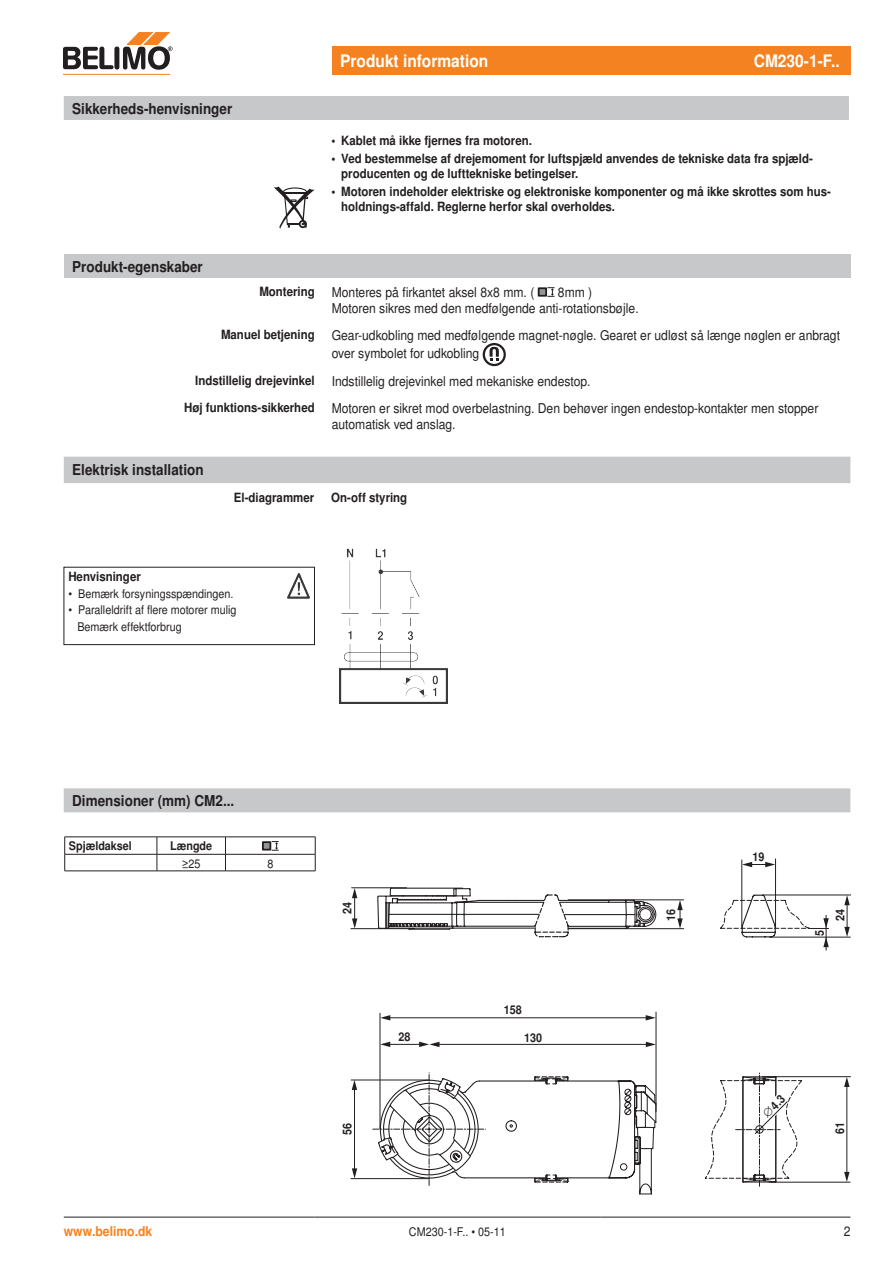
<style>
.page{position:relative;width:893px;height:1263px;background:#fff}
.page>*{position:absolute;margin:0;border:0;box-sizing:border-box;transform-origin:0 0}
.t1{font:700 17.25px "Nimbus Sans BEL";color:#fff;scale:.9 1}
.Titel_1{font:700 15px "Nimbus Sans BEL";color:#231f20;scale:.9 1}
.Titel_2{font:700 15px "Nimbus Sans BEL";color:#231f20;scale:.9 1}
.Lauftext_9{font:13.5px/18px "Nimbus Sans BEL";color:#231f20;scale:.9 1}
.t2{font:700 13.5px "Nimbus Sans BEL";color:#f58220;scale:.9 1}
.Sicherheitshinweise{font:700 12.75px/15.3px "Nimbus Sans BEL";color:#231f20;scale:.9 1}
.Marginalien{font:700 12.75px "Nimbus Sans BEL";color:#231f20;scale:.9 1}
.Titel_3{font:700 12.75px "Nimbus Sans BEL";color:#231f20;scale:.9 1}
.Lauftext_8{font:700 12.75px "Nimbus Sans BEL";color:#231f20;scale:.9 1}
.Aufzählung_9__3_mm{font:12px "Nimbus Sans BEL";color:#231f20;scale:.9 1}
.Hinweise_Titel{font:700 12px "Nimbus Sans BEL";color:#231f20;scale:.9 1}
.Hinweise_Titel_zentr{font:700 12px "Nimbus Sans BEL";color:#231f20;scale:.9 1}
.Lauftext_8_zentriert{font:12px "Nimbus Sans BEL";color:#231f20;scale:.9 1}
.Hinweise_Titel-2{font:700 12px "Nimbus Sans BEL";color:#231f20}
</style>
<div class="page">
<div style="left:332px;top:47px;width:518px;height:28px;background:#f58220"></div>
<hr style="left:64px;top:1217px;width:251px;height:1px;background:#231f20">
<hr style="left:315px;top:1217px;width:285px;height:1px;background:#231f20">
<hr style="left:600px;top:1217px;width:250px;height:1px;background:#231f20">
<hr style="left:64px;top:74px;width:106px;height:1px;background:#f58220">
<svg style="left:64px;top:32px;width:109px;height:38px"></svg>
<div style="left:64px;top:254px;width:786px;height:24px;background:#c7c8ca"></div>
<svg style="left:547px;top:287px;width:7px;height:10px"></svg>
<div style="left:539px;top:288px;width:7px;height:8px;background:#939598"></div>
<div style="left:538px;top:287px;width:9px;height:10px;border:2px solid #231f20"></div>
<svg style="left:490px;top:347px;width:9px;height:14px"></svg>
<div style="left:483px;top:343px;width:23px;height:23px;border:2px solid #231f20;border-radius:50%"></div>
<div style="left:64px;top:457px;width:786px;height:26px;background:#c7c8ca"></div>
<div style="left:64px;top:567px;width:251px;height:78px;border:1px solid #231f20"></div>
<img style="left:287px;top:574px;width:22px;height:25px">
<div style="left:64px;top:788px;width:786px;height:24px;background:#c7c8ca"></div>
<div style="left:64px;top:96px;width:785px;height:24px;background:#c7c8ca"></div>
<svg style="left:274px;top:187px;width:41px;height:42px"></svg>
<img style="left:339px;top:548px;width:108px;height:156px">
<hr style="left:65px;top:837px;width:92px;height:1px;background:#231f20">
<hr style="left:157px;top:837px;width:68px;height:1px;background:#231f20">
<hr style="left:225px;top:837px;width:90px;height:1px;background:#231f20">
<hr style="left:65px;top:854px;width:92px;height:1px;background:#231f20">
<svg style="left:64px;top:837px;width:1px;height:34px"></svg>
<hr style="left:157px;top:854px;width:68px;height:1px;background:#231f20">
<svg style="left:157px;top:837px;width:1px;height:34px"></svg>
<hr style="left:225px;top:854px;width:90px;height:1px;background:#231f20">
<svg style="left:225px;top:838px;width:1px;height:33px"></svg>
<svg style="left:315px;top:837px;width:1px;height:34px"></svg>
<hr style="left:65px;top:871px;width:92px;height:1px;background:#231f20">
<hr style="left:157px;top:871px;width:68px;height:1px;background:#231f20">
<hr style="left:225px;top:871px;width:90px;height:1px;background:#231f20">
<svg style="left:272px;top:841px;width:7px;height:10px"></svg>
<div style="left:263px;top:842px;width:7px;height:8px;background:#939598"></div>
<div style="left:262px;top:841px;width:9px;height:9px;border:2px solid #231f20"></div>
<hr style="left:385px;top:1017px;width:266px;height:1px;background:#231f20">
<svg style="left:646px;top:1015px;width:10px;height:5px"></svg>
<svg style="left:381px;top:1015px;width:9px;height:5px"></svg>
<hr style="left:351px;top:1080px;width:78px;height:1px;background:#231f20">
<hr style="left:351px;top:1178px;width:78px;height:1px;background:#231f20">
<hr style="left:354px;top:1086px;width:1px;height:84px;background:#231f20">
<hr style="left:656px;top:1012px;width:1px;height:99px;background:#231f20">
<hr style="left:387px;top:1044px;width:36px;height:1px;background:#231f20">
<hr style="left:434px;top:1044px;width:217px;height:1px;background:#231f20">
<svg style="left:381px;top:1042px;width:9px;height:5px"></svg>
<svg style="left:646px;top:1042px;width:10px;height:5px"></svg>
<svg style="left:419px;top:1042px;width:20px;height:5px"></svg>
<svg style="left:352px;top:1080px;width:5px;height:10px"></svg>
<svg style="left:352px;top:1168px;width:5px;height:10px"></svg>
<hr style="left:380px;top:1013px;width:1px;height:116px;background:#231f20">
<hr style="left:762px;top:1076px;width:88px;height:1px;background:#231f20">
<hr style="left:769px;top:1182px;width:81px;height:1px;background:#231f20">
<hr style="left:847px;top:1081px;width:1px;height:94px;background:#231f20">
<svg style="left:844px;top:1077px;width:5px;height:10px"></svg>
<svg style="left:844px;top:1172px;width:5px;height:10px"></svg>
<svg style="left:705px;top:1073px;width:97px;height:113px"></svg>
<svg style="left:373px;top:1073px;width:284px;height:121px"></svg>
<hr style="left:352px;top:887px;width:55px;height:1px;background:#231f20">
<hr style="left:351px;top:928px;width:62px;height:1px;background:#231f20">
<hr style="left:354px;top:892px;width:1px;height:31px;background:#231f20">
<hr style="left:568px;top:899px;width:116px;height:1px;background:#231f20">
<hr style="left:569px;top:928px;width:115px;height:1px;background:#231f20">
<svg style="left:352px;top:888px;width:5px;height:10px"></svg>
<svg style="left:352px;top:918px;width:5px;height:10px"></svg>
<svg style="left:677px;top:900px;width:6px;height:28px"></svg>
<hr style="left:763px;top:895px;width:88px;height:1px;background:#231f20">
<hr style="left:769px;top:937px;width:81px;height:1px;background:#231f20">
<hr style="left:847px;top:899px;width:1px;height:30px;background:#231f20">
<svg style="left:844px;top:895px;width:6px;height:10px"></svg>
<svg style="left:844px;top:927px;width:6px;height:10px"></svg>
<hr style="left:826px;top:915px;width:1px;height:35px;background:#231f20">
<svg style="left:742px;top:862px;width:33px;height:5px"></svg>
<hr style="left:775px;top:859px;width:1px;height:69px;background:#231f20">
<hr style="left:741px;top:860px;width:1px;height:68px;background:#231f20">
<svg style="left:720px;top:894px;width:109px;height:53px"></svg>
<svg style="left:377px;top:887px;width:279px;height:51px"></svg>
<p class="Titel_1" style="left:72px;top:99px;width:179px">Sikkerheds-henvisninger</p>
<p class="Titel_2" style="left:72px;top:257px;width:147px">Produkt-egenskaber</p>
<p class="t1" style="left:340px;top:51px;width:166px">Produkt information</p>
<p class="t1" style="left:754px;top:51px;width:97px">CM230-1-F..</p>
<p class="Sicherheitshinweise" style="left:332px;top:133px;width:224px">• Kablet må ikke fjernes fra motoren.</p>
<p class="Sicherheitshinweise" style="left:341px;top:151px;width:525px;text-indent:-10px">• Ved bestemmelse af drejemoment for luftspjæld anvendes de tekniske data fra spjæld&shy;producenten og de lufttekniske betingelser.</p>
<p class="Sicherheitshinweise" style="left:341px;top:184px;width:546px;text-indent:-10px">• Motoren indeholder elektriske og elektroniske komponenter og må ikke skrottes som hus&shy;holdnings-affald. Reglerne herfor skal overholdes.</p>
<p class="Marginalien" style="left:259px;top:284px;width:63px">Montering</p>
<p class="Lauftext_9" style="left:332px;top:283px;width:227px">Monteres på firkantet aksel 8x8 mm. (</p>
<p class="Lauftext_9" style="left:558px;top:283px;width:40px">8mm )</p>
<p class="Lauftext_9" style="left:332px;top:300px;width:343px">Motoren sikres med den medfølgende anti-rotationsbøjle.</p>
<p class="Marginalien" style="left:221px;top:327px;width:106px">Manuel betjening</p>
<p class="Lauftext_9" style="left:332px;top:327px;width:566px">Gear-udkobling med medfølgende magnet-nøgle. Gearet er udløst så længe nøglen er anbragt over symbolet for udkobling</p>
<p class="Marginalien" style="left:195px;top:373px;width:134px">Indstillelig drejevinkel</p>
<p class="Lauftext_9" style="left:332px;top:372px;width:289px">Indstillelig drejevinkel med mekaniske endestop.</p>
<p class="Marginalien" style="left:184px;top:400px;width:146px">Høj funktions-sikkerhed</p>
<p class="Lauftext_9" style="left:332px;top:400px;width:542px;line-height:16.2px">Motoren er sikret mod overbelastning. Den behøver ingen endestop-kontakter men stopper automatisk ved anslag.</p>
<p class="Titel_1" style="left:72px;top:461px;width:147px">Elektrisk installation</p>
<p class="Marginalien" style="left:234px;top:490px;width:91px">El-diagrammer</p>
<p class="Titel_3" style="left:331px;top:490px;width:86px">On-off styring</p>
<p class="Lauftext_8" style="left:68px;top:569px;width:82px">Henvisninger</p>
<p class="Aufzählung_9__3_mm" style="left:68px;top:586px;width:185px">• Bemærk forsyningsspændingen.</p>
<p class="Aufzählung_9__3_mm" style="left:68px;top:603px;width:188px">• Paralleldrift af flere motorer mulig</p>
<p class="Aufzählung_9__3_mm" style="left:77px;top:619px;width:118px">Bemærk effektforbrug</p>
<p class="Titel_1" style="left:72px;top:792px;width:182px">Dimensioner (mm) CM2...</p>
<p class="Hinweise_Titel" style="left:69px;top:839px;width:71px">Spjældaksel</p>
<p class="Hinweise_Titel_zentr" style="left:170px;top:839px;width:48px">Længde</p>
<p class="Lauftext_8_zentriert" style="left:182px;top:856px;width:22px">≥25</p>
<p class="Lauftext_8_zentriert" style="left:267px;top:856px;width:8px">8</p>
<p class="Hinweise_Titel" style="left:340px;top:914px;width:15px;rotate:-90deg">24</p>
<p class="Hinweise_Titel" style="left:340px;top:1135px;width:15px;rotate:-90deg">56</p>
<p class="Hinweise_Titel" style="left:504px;top:1003px;width:22px">158</p>
<p class="Hinweise_Titel" style="left:399px;top:1030px;width:15px">28</p>
<p class="Hinweise_Titel" style="left:524px;top:1031px;width:22px">130</p>
<p class="Hinweise_Titel" style="left:752px;top:850px;width:15px">19</p>
<p class="Hinweise_Titel" style="left:664px;top:921px;width:15px;rotate:-90deg">16</p>
<p class="Hinweise_Titel" style="left:833px;top:921px;width:15px;rotate:-90deg">24</p>
<p class="Hinweise_Titel" style="left:813px;top:936px;width:8px;rotate:-90deg">5</p>
<p class="Hinweise_Titel-2" style="left:759px;top:1111px;width:29px;rotate:-45deg">∅4.3</p>
<p class="Hinweise_Titel" style="left:833px;top:1134px;width:15px;rotate:-90deg">61</p>
<p class="t2" style="left:64px;top:1223px;width:100px">www.belimo.dk</p>
<p class="Aufzählung_9__3_mm" style="left:409px;top:1224px;width:109px">CM230-1-F.. • 05-11</p>
<p class="Lauftext_9" style="left:844px;top:1222px;width:9px">2</p>
</div>
